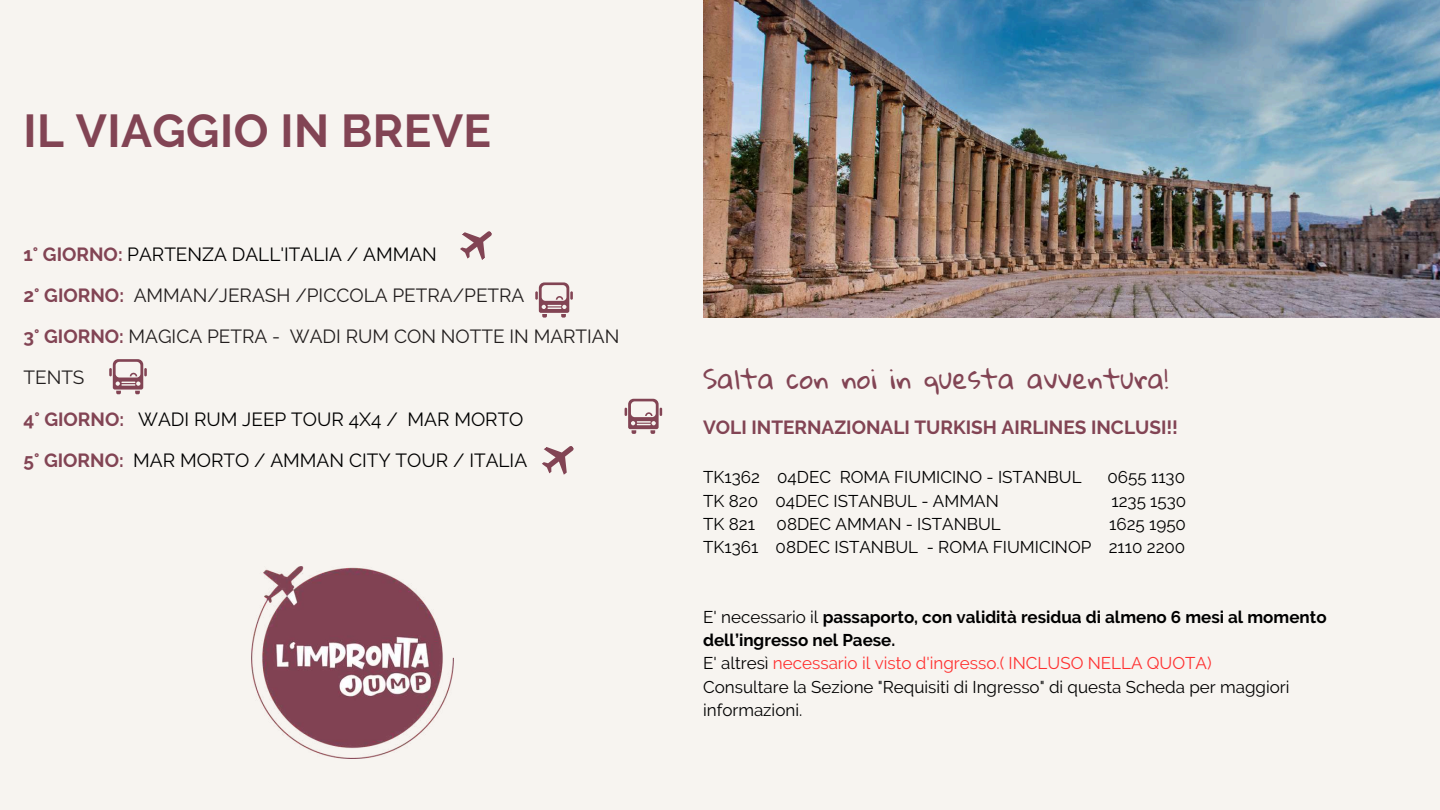
<style>
.page{position:relative;width:1440px;height:810px;background:#f7f4f0}
.page>*{position:absolute;margin:0;border:0;box-sizing:border-box;transform-origin:0 0}
.t1{font:700 46px "Raleway";letter-spacing:.01em;color:#824454}
.t2{font:27px "Gloria Hallelujah";letter-spacing:.01em;color:#824454}
.t3{font:19px/41.2px "Raleway";color:#000}
.t4{font:700 19px "Raleway";color:#824454}
.t5{font:17px/23.2px "Raleway";color:#000;text-align:right}
.s1{font-weight:700;color:#824454}
.s2{color:#231f1f}
.s3{font-weight:700}
.s4{color:#ff3131}
</style>
<div class="page">
<svg style="left:460px;top:231px;width:32px;height:29px"></svg>
<img style="left:703px;top:0;width:737px;height:318px">
<svg style="left:542px;top:446px;width:32px;height:29px"></svg>
<svg style="left:535px;top:282px;width:38px;height:36px"></svg>
<img style="left:251px;top:566px;width:203px;height:192px">
<svg style="left:109px;top:359px;width:38px;height:35px"></svg>
<svg style="left:625px;top:399px;width:37px;height:35px"></svg>
<h1 class="t1" style="left:24px;top:104px;width:469px">IL VIAGGIO IN BREVE</h1>
<p class="t3" style="left:24px;top:233px;width:597px"><span class="s1">1° GIORNO:</span> PARTENZA DALL'ITALIA / AMMAN<br><span class="s1">2° GIORNO:</span> <span class="s2">AMMAN/JERASH /PICCOLA PETRA/PETRA<br></span><span class="s1">3° GIORNO:</span> <span class="s2">MAGICA PETRA - WADI RUM CON NOTTE IN MARTIAN TENTS<br></span><span class="s1">4° GIORNO:</span> WADI RUM JEEP TOUR 4X4 / MAR MORTO<br><span class="s1">5° GIORNO:</span> MAR MORTO / AMMAN CITY TOUR / ITALIA</p>
<h2 class="t2" style="left:703px;top:364px;width:467px">Salta con noi in questa avventura!</h2>
<p class="t4" style="left:703px;top:416px;width:476px">VOLI INTERNAZIONALI TURKISH AIRLINES INCLUSI!!</p>
<p class="t5" style="left:703px;top:466px;width:380px">TK1362 04DEC ROMA FIUMICINO - ISTANBUL</p>
<p class="t5" style="left:1108px;top:466px;width:79px">0655 1130</p>
<p class="t5" style="left:703px;top:489px;width:297px">TK 820 04DEC ISTANBUL - AMMAN</p>
<p class="t5" style="left:1112px;top:489px;width:76px">1235 1530</p>
<p class="t5" style="left:703px;top:512px;width:53px">TK 821</p>
<p class="t5" style="left:777px;top:512px;width:226px">08DEC AMMAN - ISTANBUL</p>
<p class="t5" style="left:703px;top:512px;width:484px">1625 1950<br>TK1361 08DEC ISTANBUL - ROMA FIUMICINOP 2110 2200</p>
<p class="t5" style="left:703px;top:605px;width:625px;text-align:left">E' necessario il <span class="s3">passaporto, con validità residua di almeno 6 mesi al momento dell’ingresso nel Paese.<br></span>E' altresì <span class="s4">necessario il visto d'ingresso.( INCLUSO NELLA QUOTA)<br></span>Consultare la Sezione "Requisiti di Ingresso" di questa Scheda per maggiori informazioni.</p>
</div>
